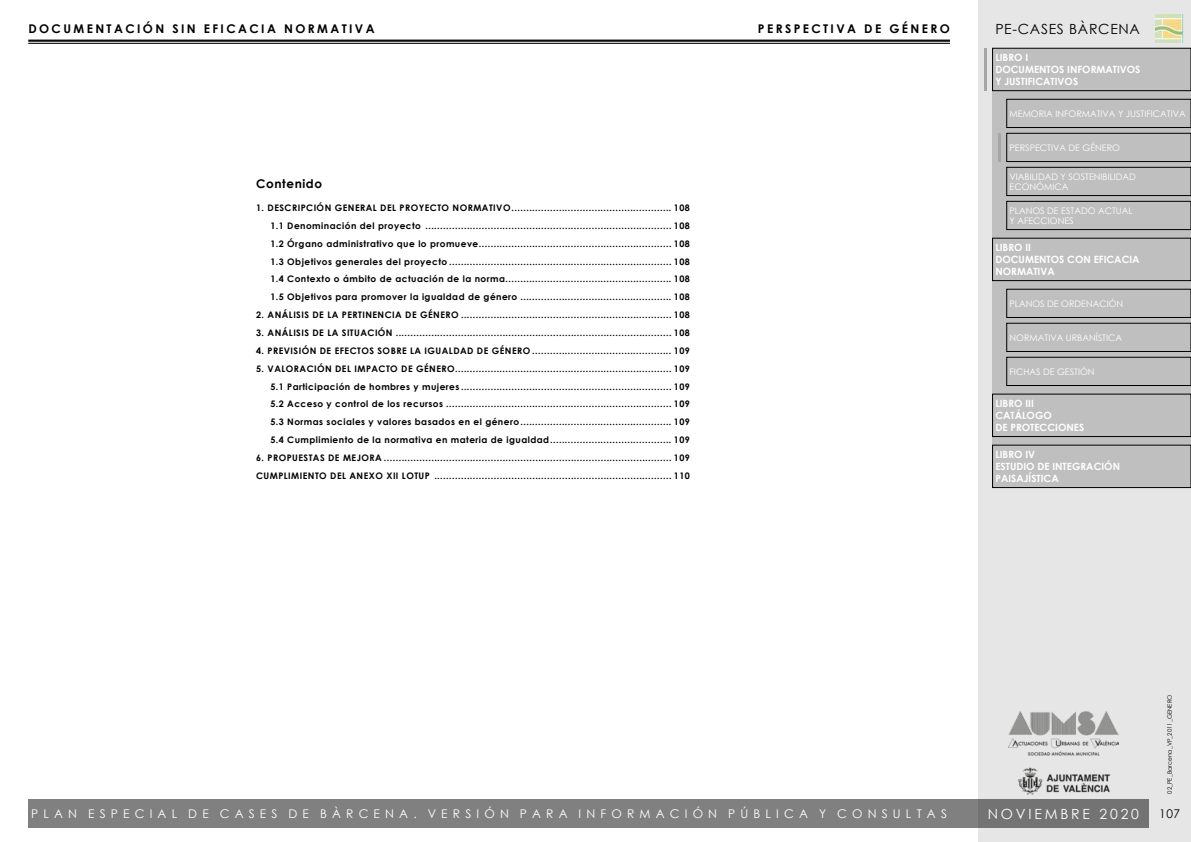
<style>
.page{position:relative;width:1191px;height:842px;background:#fff}
.page>*{position:absolute;margin:0;border:0;box-sizing:border-box;transform-origin:0 0}
.t1{font:14px "Century Gothic";letter-spacing:.05em;color:#000}
.t2{font:14px "Century Gothic";letter-spacing:.2em;color:#fff}
.t3{font:12px "Century Gothic";letter-spacing:.43em;color:#fff}
.t4{font:700 12px "Century Gothic";letter-spacing:.2em;color:#000}
.t5{font:700 12px "Century Gothic";letter-spacing:.05em;color:#000}
.t6{font:12px "Century Gothic";color:#000}
.t7{font:700 10px/12px "Century Gothic";color:#fff}
.t8{font:700 9px/17.8px "Century Gothic";letter-spacing:.05em;color:#000;text-align:justify}
.t9{font:9px/10px "Century Gothic";color:#fff}
.t10{font:6px "Century Gothic";color:#000}
</style>
<div class="page">
<div style="left:978px;top:0;width:213px;height:842px;background:#e6e6e6"></div>
<div style="left:992px;top:48px;width:199px;height:440px;background:#bfbfbf"></div>
<hr style="left:984px;top:48px;width:2px;height:43px;background:#a6a6a6">
<hr style="left:998px;top:133px;width:3px;height:29px;background:#a6a6a6">
<div style="left:28px;top:799px;width:1120px;height:29px;background:linear-gradient(to right,#838383,#797979)"></div>
<div style="left:1006px;top:99px;width:185px;height:29px;border:1px solid #000"></div>
<div style="left:992px;top:48px;width:199px;height:43px;border:1px solid #000"></div>
<div style="left:1006px;top:133px;width:185px;height:29px;border:1px solid #000"></div>
<div style="left:1006px;top:167px;width:185px;height:29px;border:1px solid #000"></div>
<div style="left:1006px;top:201px;width:185px;height:29px;border:1px solid #000"></div>
<div style="left:992px;top:238px;width:199px;height:43px;border:1px solid #000"></div>
<div style="left:1006px;top:289px;width:185px;height:28px;border:1px solid #000"></div>
<div style="left:1006px;top:323px;width:185px;height:28px;border:1px solid #000"></div>
<div style="left:1006px;top:357px;width:185px;height:29px;border:1px solid #000"></div>
<div style="left:992px;top:394px;width:199px;height:43px;border:1px solid #000"></div>
<div style="left:992px;top:445px;width:199px;height:43px;border:1px solid #000"></div>
<hr style="left:28px;top:40px;width:922px;height:2px;background:#000">
<hr style="left:28px;top:43px;width:922px;height:1px;background:#000">
<img style="left:1008px;top:711px;width:110px;height:83px">
<img style="left:1155px;top:14px;width:28px;height:29px">
<h2 class="t4" style="left:28px;top:19px;width:348px">DOCUMENTACIÓN SIN EFICACIA NORMATIVA</h2>
<h2 class="t4" style="left:758px;top:19px;width:193px">PERSPECTIVA DE GÉNERO</h2>
<h2 class="t5" style="left:256px;top:174px;width:67px">Contenido</h2>
<p class="t8" style="left:270px;top:199px;width:421px;text-indent:-14px">1. DESCRIPCIÓN GENERAL DEL PROYECTO NORMATIVO...................................................... 108<br>1.1 Denominación del proyecto ................................................................................... 108<br>1.2 Órgano administrativo que lo promueve................................................................. 108<br>1.3 Objetivos generales del proyecto ........................................................................... 108<br>1.4 Contexto o ámbito de actuación de la norma........................................................ 108<br>1.5 Objetivos para promover la igualdad de género ................................................... 108</p>
<p class="t8" style="left:256px;top:306px;width:435px">2. ANÁLISIS DE LA PERTINENCIA DE GÉNERO ....................................................................... 108</p>
<p class="t8" style="left:256px;top:323px;width:435px">3. ANÁLISIS DE LA SITUACIÓN ............................................................................................. 108</p>
<p class="t8" style="left:256px;top:341px;width:435px">4. PREVISIÓN DE EFECTOS SOBRE LA IGUALDAD DE GÉNERO ............................................... 109</p>
<p class="t8" style="left:270px;top:359px;width:421px;text-indent:-14px">5. VALORACIÓN DEL IMPACTO DE GÉNERO......................................................................... 109<br>5.1 Participación de hombres y mujeres ....................................................................... 109<br>5.2 Acceso y control de los recursos ............................................................................ 109<br>5.3 Normas sociales y valores basados en el género................................................... 109<br>5.4 Cumplimiento de la normativa en materia de igualdad......................................... 109</p>
<p class="t8" style="left:256px;top:448px;width:435px">6. PROPUESTAS DE MEJORA ................................................................................................. 109<br>CUMPLIMIENTO DEL ANEXO XII LOTUP ................................................................................ 110</p>
<h1 class="t1" style="left:995px;top:19px;width:146px">PE-CASES BÀRCENA</h1>
<p class="t7" style="left:995px;top:51px;width:146px">LIBRO I<br>DOCUMENTOS INFORMATIVOS<br>Y JUSTIFICATIVOS</p>
<p class="t9" style="left:1009px;top:108px;width:178px">MEMORIA INFORMATIVA Y JUSTIFICATIVA</p>
<p class="t9" style="left:1009px;top:142px;width:112px">PERSPECTIVA DE GÉNERO</p>
<p class="t9" style="left:1009px;top:171px;width:128px">VIABILIDAD Y SOSTENIBILIDAD<br>ECONÓMICA</p>
<p class="t9" style="left:1009px;top:205px;width:124px">PLANOS DE ESTADO ACTUAL<br>Y AFECCIONES</p>
<p class="t7" style="left:995px;top:241px;width:146px">LIBRO II<br>DOCUMENTOS CON EFICACIA<br>NORMATIVA</p>
<p class="t9" style="left:1009px;top:298px;width:115px">PLANOS DE ORDENACIÓN</p>
<p class="t9" style="left:1009px;top:332px;width:114px">NORMATIVA URBANÍSTICA</p>
<p class="t9" style="left:1009px;top:366px;width:87px">FICHAS DE GESTIÓN</p>
<p class="t7" style="left:995px;top:397px;width:90px">LIBRO III<br>CATÁLOGO<br>DE PROTECCIONES</p>
<p class="t7" style="left:995px;top:448px;width:126px">LIBRO IV<br>ESTUDIO DE INTEGRACIÓN<br>PAISAJÍSTICA</p>
<h2 class="t3" style="left:31px;top:805px;width:917px">PLAN ESPECIAL DE CASES DE BÀRCENA. VERSIÓN PARA INFORMACIÓN PÚBLICA Y CONSULTAS</h2>
<p class="t10" style="left:1165px;top:794px;width:101px;rotate:-90deg">02_PE_Barcena_VP_2011_GENERO</p>
<h1 class="t2" style="left:987px;top:804px;width:153px">NOVIEMBRE 2020</h1>
<h2 class="t6" style="left:1159px;top:805px;width:23px">107</h2>
</div>
